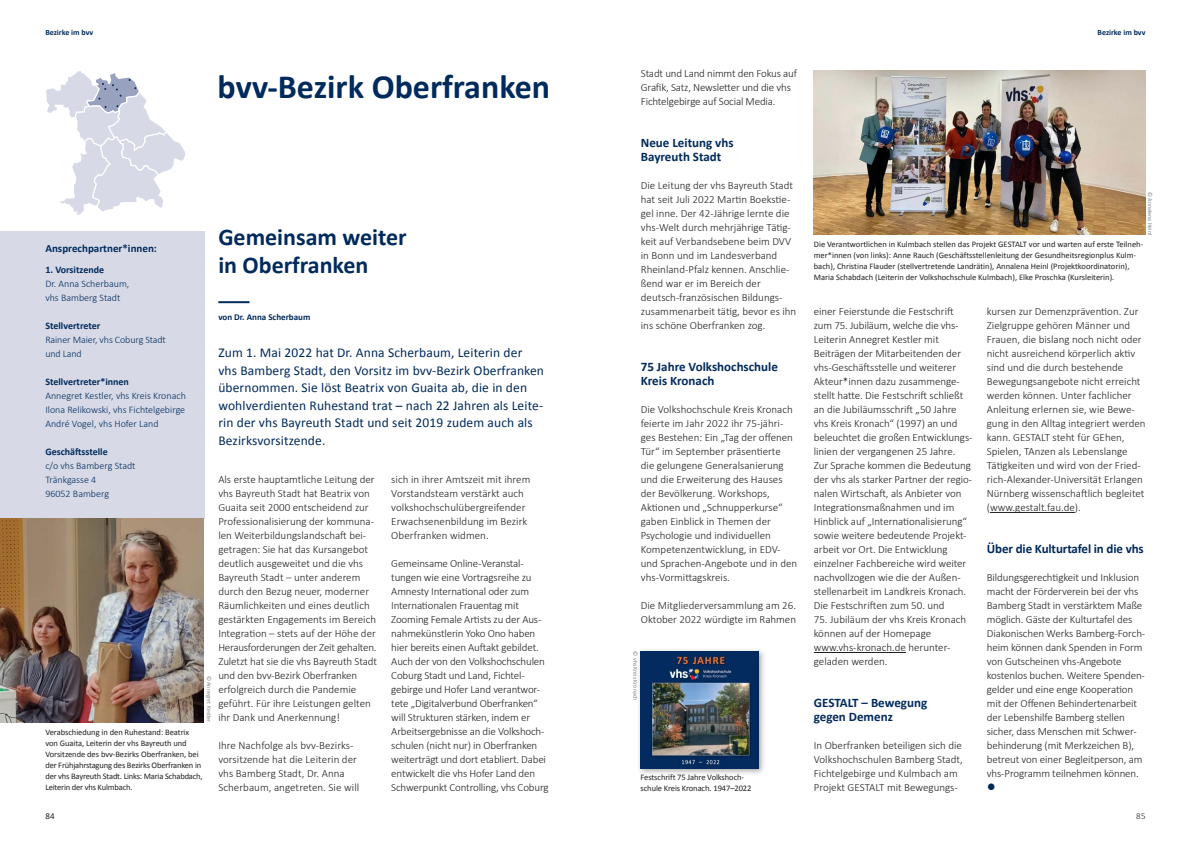
<style>
.page{position:relative;width:1191px;height:842px;background:#fff}
.page>*{position:absolute;margin:0;border:0;box-sizing:border-box;transform-origin:0 0}
.t1{font:700 34px "Calibri";color:#002a5c}
.t2{font:700 24px/28px "Calibri";color:#002a5c}
.t3{font:700 15px "Calibri";color:#002a5c}
.t4{font:13.5px/17.5px "Calibri";letter-spacing:.01em;color:#002a5c}
.t5{font:700 13px/14px "Calibri";color:#002a5c}
.t6{font:300 11px/14px "Calibri";letter-spacing:-.005em;color:#231f20}
.t7{font:700 11px "Calibri";color:#002a5c}
.t8{font:300 10px/14px "Calibri";color:#002a5c}
.t9{font:700 10px "Calibri";color:#002a5c}
.t10{font:700 9px "Calibri";color:#002a5c}
.t11{font:9px "Calibri";color:#231f20}
.t12{font:300 9px "Calibri";color:#231f20}
.t13{font:8.5px/11px "Calibri";letter-spacing:-.005em;color:#231f20}
.t14{font:700 8px "Calibri";color:#002a5c}
.t15{font:6px "Calibri";color:#808285}
</style>
<div class="page">
<hr style="left:814px;top:652px;width:92px;height:1px;background:#231f20">
<hr style="left:990px;top:512px;width:85px;height:1px;background:#231f20">
<svg style="left:46px;top:71px;width:139px;height:144px"></svg>
<div style="left:0;top:231px;width:204px;height:287px;background:#d7dae6"></div>
<img style="left:0;top:518px;width:204px;height:204px">
<hr style="left:218px;top:301px;width:31px;height:2px;background:#002a5c">
<img style="left:814px;top:71px;width:331px;height:164px">
<div style="left:637px;top:647px;width:129px;height:129px;background:#231f20;opacity:.4"></div>
<img style="left:640px;top:651px;width:119px;height:117px">
<p class="t14" style="left:45px;top:27px;width:50px">Bezirke im bvv</p>
<p class="t14" style="left:1097px;top:27px;width:50px">Bezirke im bvv</p>
<h1 class="t1" style="left:218px;top:65px;width:334px">bvv-Bezirk Oberfranken</h1>
<h2 class="t2" style="left:218px;top:223px;width:190px">Gemeinsam weiter in Oberfranken</h2>
<p class="t7" style="left:45px;top:241px;width:113px">Ansprechpartner*innen:</p>
<p class="t9" style="left:45px;top:263px;width:60px">1. Vorsitzende</p>
<p class="t8" style="left:45px;top:276px;width:85px">Dr. Anna Scherbaum, vhs Bamberg Stadt</p>
<p class="t9" style="left:45px;top:319px;width:57px">Stellvertreter</p>
<p class="t8" style="left:45px;top:332px;width:122px">Rainer Maier, vhs Coburg Stadt und Land</p>
<p class="t9" style="left:45px;top:375px;width:85px">Stellvertreter*innen</p>
<p class="t8" style="left:45px;top:388px;width:142px;text-align:justify">Annegret Kestler, vhs Kreis Kronach Ilona Relikowski, vhs Fichtelgebirge André Vogel, vhs Hofer Land</p>
<p class="t9" style="left:45px;top:445px;width:64px">Geschäftsstelle</p>
<p class="t8" style="left:45px;top:458px;width:92px">c/o vhs Bamberg Stadt<br>Tränkgasse 4<br>96052 Bamberg</p>
<p class="t10" style="left:218px;top:311px;width:93px">von Dr. Anna Scherbaum</p>
<p class="t4" style="left:218px;top:344px;width:327px">Zum 1. Mai 2022 hat Dr. Anna Scherbaum, Leiterin der vhs Bamberg Stadt, den Vorsitz im bvv-Bezirk Oberfranken übernommen. Sie löst Beatrix von Guaita ab, die in den wohlverdienten Ruhestand trat – nach 22 Jahren als Leite&shy;rin der vhs Bayreuth Stadt und seit 2019 zudem auch als Bezirksvorsitzende.</p>
<p class="t6" style="left:218px;top:472px;width:160px">Als erste hauptamtliche Leitung der vhs Bayreuth Stadt hat Beatrix von Guaita seit 2000 entscheidend zur Professionalisierung der kommuna&shy;len Weiterbildungslandschaft bei&shy;getragen: Sie hat das Kursangebot deutlich ausgeweitet und die vhs Bayreuth Stadt – unter anderem durch den Bezug neuer, moderner Räumlichkeiten und eines deutlich gestärkten Engagements im Bereich Integration – stets auf der Höhe der Herausforderungen der Zeit gehalten.<br>Zuletzt hat sie die vhs Bayreuth Stadt und den bvv-Bezirk Oberfranken erfolgreich durch die Pandemie geführt. Für ihre Leistungen gelten ihr Dank und Anerkennung!</p>
<p class="t6" style="left:218px;top:738px;width:142px">Ihre Nachfolge als bvv-Bezirks&shy;vorsitzende hat die Leiterin der vhs Bamberg Stadt, Dr. Anna<br>Scherbaum, angetreten. Sie will</p>
<p class="t6" style="left:391px;top:472px;width:141px">sich in ihrer Amtszeit mit ihrem<br>Vorstandsteam verstärkt auch volkshochschulübergreifender<br>Erwachsenenbildung im Bezirk<br>Oberfranken widmen.</p>
<p class="t6" style="left:391px;top:556px;width:159px">Gemeinsame Online-Veranstal&shy;tungen wie eine Vortragsreihe zu Amnesty International oder zum Internationalen Frauentag mit Zooming Female Artists zu der Aus&shy;nahmekünstlerin Yoko Ono haben hier bereits einen Auftakt gebildet.<br>Auch der von den Volkshochschulen Coburg Stadt und Land, Fichtel&shy;gebirge und Hofer Land verantwor&shy;tete „Digitalverbund Oberfranken“ will Strukturen stärken, indem er Arbeitsergebnisse an die Volkshoch&shy;schulen (nicht nur) in Oberfranken weiterträgt und dort etabliert. Dabei entwickelt die vhs Hofer Land den Schwerpunkt Controlling, vhs Coburg</p>
<p class="t15" style="left:213px;top:675px;width:49px;rotate:90deg">© Annegret Kestler</p>
<p class="t13" style="left:45px;top:726px;width:159px">Verabschiedung in den Ruhestand: Beatrix von Guaita, Leiterin der vhs Bayreuth und Vorsitzende des bvv-Bezirks Oberfranken, bei der Frühjahrstagung des Bezirks Oberfranken in der vhs Bayreuth Stadt. Links: Maria Schabdach, Leiterin der vhs Kulmbach.</p>
<p class="t6" style="left:641px;top:66px;width:158px">Stadt und Land nimmt den Fokus auf<br>Grafik, Satz, Newsletter und die vhs<br>Fichtelgebirge auf Social Media.</p>
<p class="t5" style="left:641px;top:136px;width:94px">Neue Leitung vhs<br>Bayreuth Stadt</p>
<p class="t6" style="left:641px;top:178px;width:157px">Die Leitung der vhs Bayreuth Stadt hat seit Juli 2022 Martin Boekstie&shy;gel inne. Der 42-Jährige lernte die vhs-Welt durch mehrjährige Tätig&shy;keit auf Verbandsebene beim DVV in Bonn und im Landesverband<br>Rheinland-Pfalz kennen. Anschlie&shy;ßend war er im Bereich der deutsch-französischen Bildungs&shy;zusammenarbeit tätig, bevor es ihn ins schöne Oberfranken zog.</p>
<p class="t5" style="left:641px;top:360px;width:139px">75 Jahre Volkshochschule<br>Kreis Kronach</p>
<p class="t6" style="left:641px;top:402px;width:158px">Die Volkshochschule Kreis Kronach feierte im Jahr 2022 ihr 75-jähri&shy;ges Bestehen: Ein „Tag der offenen<br>Tür“ im September präsentierte<br>die gelungene Generalsanierung und die Erweiterung des Hauses der Bevölkerung. Workshops,<br>Aktionen und „Schnupperkurse“ gaben Einblick in Themen der<br>Psychologie und individuellen<br>Kompetenzentwicklung, in EDV&shy;und Sprachen-Angebote und in den vhs-Vormittagskreis.</p>
<p class="t6" style="left:641px;top:598px;width:157px">Die Mitgliederversammlung am 26.<br>Oktober 2022 würdigte im Rahmen</p>
<p class="t15" style="left:639px;top:651px;width:50px;rotate:90deg">© vhs Kreis Kronach</p>
<p class="t13" style="left:640px;top:772px;width:112px">Festschrift 75 Jahre Volkshoch&shy;schule Kreis Kronach. 1947–2022</p>
<p class="t15" style="left:1153px;top:192px;width:45px;rotate:90deg">© Annalena Heinl</p>
<p class="t13" style="left:814px;top:239px;width:331px">Die Verantwortlichen in Kulmbach stellen das Projekt GESTALT vor und warten auf erste Teilneh&shy;mer*innen (von links): Anne Rauch (Geschäftsstellenleitung der Gesundheitsregionplus Kulm&shy;bach), Christina Flauder (stellvertretende Landrätin), Annalena Heinl (Projektkoordinatorin), Maria Schabdach (Leiterin der Volkshochschule Kulmbach), Elke Proschka (Kursleiterin).</p>
<p class="t6" style="left:814px;top:304px;width:160px">einer Feierstunde die Festschrift zum 75. Jubiläum, welche die vhs-Leiterin Annegret Kestler mit Beiträgen der Mitarbeitenden der vhs-Geschäftsstelle und weiterer Akteur*innen dazu zusammenge&shy;stellt hatte. Die Festschrift schließt an die Jubiläumsschrift „50 Jahre vhs Kreis Kronach“ (1997) an und beleuchtet die großen Entwicklungs&shy;linien der vergangenen 25 Jahre.<br>Zur Sprache kommen die Bedeutung der vhs als starker Partner der regio&shy;nalen Wirtschaft, als Anbieter von Integrationsmaßnahmen und im Hinblick auf „Internationalisierung“ sowie weitere bedeutende Projekt&shy;arbeit vor Ort. Die Entwicklung einzelner Fachbereiche wird weiter nachvollzogen wie die der Außen&shy;stellenarbeit im Landkreis Kronach.<br>Die Festschriften zum 50. und</p>
<p class="t6" style="left:814px;top:612px;width:154px">75. Jubiläum der vhs Kreis Kronach können auf der Homepage www.vhs-kronach.de herunter&shy;geladen werden.</p>
<p class="t5" style="left:814px;top:696px;width:115px">GESTALT – Bewegung gegen Demenz</p>
<p class="t6" style="left:814px;top:738px;width:150px">In Oberfranken beteiligen sich die Volkshochschulen Bamberg Stadt, Fichtelgebirge und Kulmbach am Projekt GESTALT mit Bewegungs-</p>
<p class="t6" style="left:986px;top:304px;width:160px">kursen zur Demenzprävention. Zur Zielgruppe gehören Männer und Frauen, die bislang noch nicht oder nicht ausreichend körperlich aktiv sind und die durch bestehende Bewegungsangebote nicht erreicht werden können. Unter fachlicher Anleitung erlernen sie, wie Bewe&shy;gung in den Alltag integriert werden kann. GESTALT steht für GEhen, Spielen, TAnzen als Lebenslange Tätigkeiten und wird von der Fried&shy;rich-Alexander-Universität Erlangen Nürnberg wissenschaftlich begleitet (www.gestalt.fau.de).</p>
<p class="t5" style="left:986px;top:542px;width:158px">Über die Kulturtafel in die vhs</p>
<p class="t6" style="left:986px;top:570px;width:160px">Bildungsgerechtigkeit und Inklusion macht der Förderverein bei der vhs Bamberg Stadt in verstärktem Maße möglich. Gäste der Kulturtafel des Diakonischen Werks Bamberg-Forch&shy;heim können dank Spenden in Form von Gutscheinen vhs-Angebote kostenlos buchen. Weitere Spenden&shy;gelder und eine enge Kooperation mit der Offenen Behindertenarbeit der Lebenshilfe Bamberg stellen sicher, dass Menschen mit Schwer&shy;behinderung (mit Merkzeichen B), betreut von einer Begleitperson, am vhs-Programm teilnehmen können.</p>
<h3 class="t3" style="left:986px;top:776px;width:11px">●</h3>
<p class="t11" style="left:45px;top:810px;width:11px">84</p>
<p class="t12" style="left:1136px;top:810px;width:11px">85</p>
</div>
